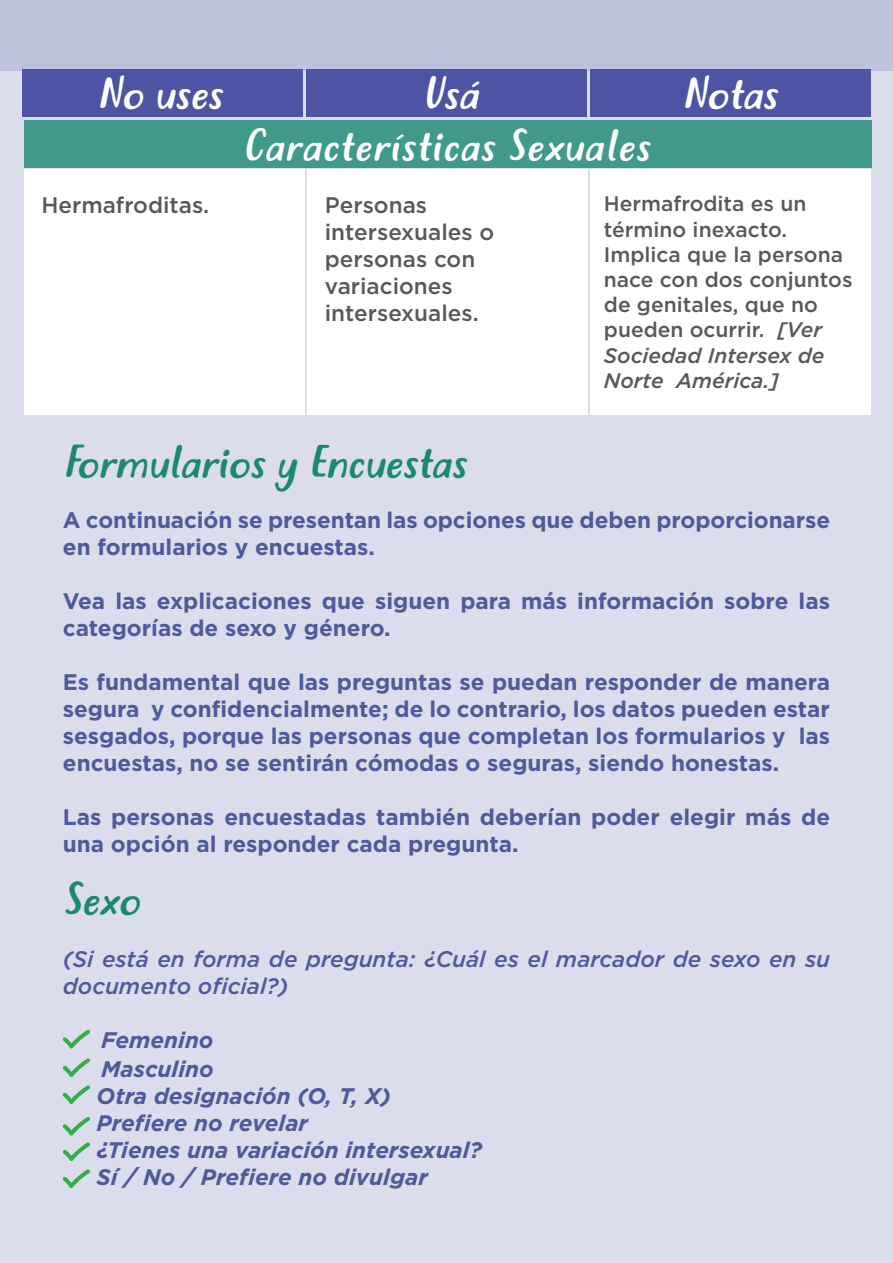
<style>
.page{position:relative;width:893px;height:1263px;background:#fff}
.page>*{position:absolute;margin:0;border:0;box-sizing:border-box;transform-origin:0 0}
.t1{font:italic 43.5px "Justtellmewhat";color:#1b8873}
.t2{font:italic 43.5px "Justtellmewhat";color:#fff}
.t3{font:italic 42px "Justtellmewhat";letter-spacing:.025em;color:#fff}
.t4{font:700 22.5px/27px "Gotham";color:#4e5a9a}
.t5{font:italic 700 22.5px/27.3px "Gotham";color:#4e5a9a}
.t6{font:500 22.5px/27px "Gotham";color:#57585a}
.t7{font:italic 500 22.5px/27px "Gotham";color:#4e5a9a}
.t8{font:500 21px/25.2px "Gotham";color:#57585a}
.s1{font-style:italic}
</style>
<div class="page">
<div style="left:0;top:0;width:893px;height:1262px;background:#dbddec"></div>
<div style="left:23px;top:69px;width:280px;height:48px;background:#4c54a3"></div>
<div style="left:306px;top:69px;width:280px;height:48px;background:#4c54a3"></div>
<div style="left:590px;top:69px;width:280px;height:48px;background:#4c54a3"></div>
<div style="left:24px;top:169px;width:281px;height:246px;background:#fff"></div>
<div style="left:307px;top:169px;width:281px;height:246px;background:#fff"></div>
<div style="left:590px;top:169px;width:280px;height:246px;background:#fff"></div>
<div style="left:0;top:0;width:893px;height:71px;background:#bec2dd"></div>
<div style="left:24px;top:120px;width:848px;height:48px;background:#41998b"></div>
<svg style="left:63px;top:1030px;width:27px;height:18px"></svg>
<svg style="left:63px;top:1058px;width:27px;height:19px"></svg>
<svg style="left:63px;top:1085px;width:27px;height:19px"></svg>
<svg style="left:63px;top:1117px;width:27px;height:18px"></svg>
<svg style="left:63px;top:1142px;width:27px;height:19px"></svg>
<svg style="left:63px;top:1169px;width:27px;height:19px"></svg>
<h1 class="t2" style="left:97px;top:66px;width:127px">No uses</h1>
<h1 class="t2" style="left:422px;top:66px;width:58px">Usá</h1>
<h1 class="t2" style="left:682px;top:66px;width:97px">Notas</h1>
<h2 class="t3" style="left:242px;top:120px;width:409px">Características Sexuales</h2>
<p class="t6" style="left:41px;top:191px;width:170px">Hermafroditas.</p>
<p class="t6" style="left:325px;top:191px;width:171px">Personas intersexuales o personas con variaciones intersexuales.</p>
<p class="t8" style="left:604px;top:191px;width:250px">Hermafrodita es un término inexacto.<br>Implica que la persona nace con dos conjuntos de genitales, que no pueden ocurrir. <span class="s1">[Ver<br>Sociedad Intersex de<br>Norte América.]</span></p>
<h1 class="t1" style="left:63px;top:435px;width:405px">Formularios y Encuestas</h1>
<p class="t4" style="left:63px;top:506px;width:769px">A continuación se presentan las opciones que deben proporcionarse en formularios y encuestas.</p>
<p class="t4" style="left:63px;top:587px;width:769px">Vea las explicaciones que siguen para más información sobre las categorías de sexo y género.</p>
<p class="t4" style="left:63px;top:668px;width:769px;text-align:justify">Es fundamental que las preguntas se puedan responder de manera segura y confidencialmente; de lo contrario, los datos pueden estar sesgados, porque las personas que completan los formularios y las encuestas, no se sentirán cómodas o seguras, siendo honestas.</p>
<p class="t4" style="left:63px;top:803px;width:769px">Las personas encuestadas también deberían poder elegir más de una opción al responder cada pregunta.</p>
<h1 class="t1" style="left:63px;top:873px;width:78px">Sexo</h1>
<p class="t7" style="left:63px;top:945px;width:769px">(Si está en forma de pregunta: ¿Cuál es el marcador de sexo en su documento oficial?)</p>
<p class="t5" style="left:97px;top:1026px;width:387px">Femenino<br>Masculino<br>Otra designación (O, T, X)<br>Prefiere no revelar<br>¿Tienes una variación intersexual?<br>Sí / No / Prefiere no divulgar</p>
</div>
